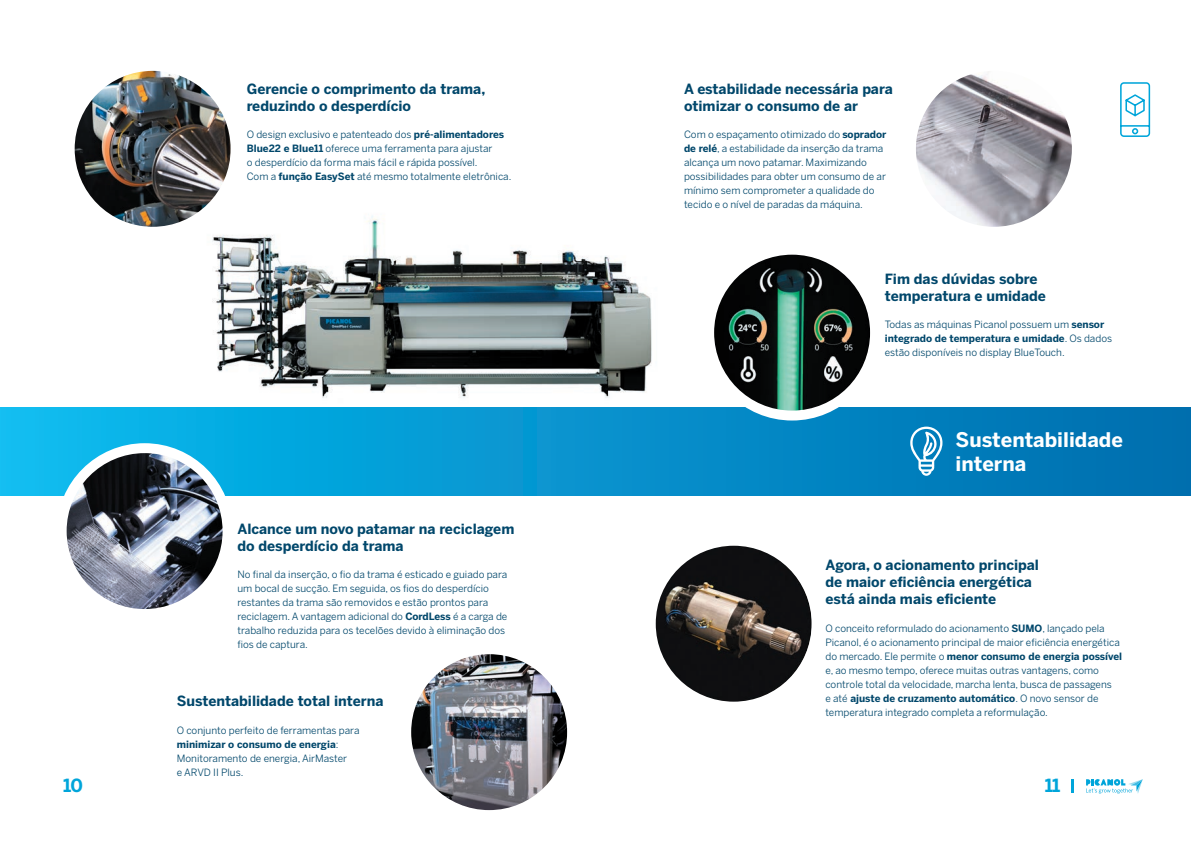
<style>
.page{position:relative;width:1191px;height:842px;background:#fff}
.page>*{position:absolute;margin:0;border:0;box-sizing:border-box;transform-origin:0 0}
.t1{font:700 20px/24px "Benton Sans";color:#fff}
.t2{font:700 18px "Benton Sans";color:#00a5da}
.t3{font:700 14px/16.8px "Benton Sans";color:#00476b}
.t4{font:10px/14px "Benton Sans";color:#00476b}
.s1{font-weight:700}
</style>
<div class="page">
<div style="left:0;top:407px;width:1191px;height:88px;background:linear-gradient(to right,#0bbbef,#006cad)"></div>
<svg style="left:910px;top:427px;width:32px;height:49px"></svg>
<img style="left:188px;top:208px;width:464px;height:190px">
<div style="left:57px;top:443px;width:175px;height:176px;background:#fff;border-radius:50%"></div>
<div style="left:704px;top:245px;width:176px;height:175px;background:#fff;border-radius:50%"></div>
<img style="left:75px;top:71px;width:156px;height:156px;border-radius:78px">
<img style="left:916px;top:71px;width:155px;height:156px;border-radius:78px">
<img style="left:714px;top:255px;width:156px;height:156px;border-radius:78px">
<img style="left:67px;top:453px;width:156px;height:156px;border-radius:78px">
<svg style="left:1120px;top:82px;width:30px;height:55px"></svg>
<img style="left:656px;top:546px;width:155px;height:156px;border-radius:78px">
<img style="left:411px;top:654px;width:156px;height:156px;border-radius:78px">
<svg style="left:1086px;top:779px;width:56px;height:15px"></svg>
<svg style="left:1071px;top:779px;width:2px;height:13px"></svg>
<h3 class="t3" style="left:247px;top:81px;width:240px">Gerencie o comprimento da trama, reduzindo o desperdício</h3>
<p class="t4" style="left:247px;top:128px;width:266px">O design exclusivo e patenteado dos <span class="s1">pré-alimentadores Blue22 e Blue11</span> oferece uma ferramenta para ajustar<br>o desperdício da forma mais fácil e rápida possível.<br>Com a <span class="s1">função EasySet</span> até mesmo totalmente eletrônica.</p>
<h3 class="t3" style="left:237px;top:521px;width:278px">Alcance um novo patamar na reciclagem do desperdício da trama</h3>
<p class="t4" style="left:237px;top:568px;width:271px">No final da inserção, o fio da trama é esticado e guiado para um bocal de sucção. Em seguida, os fios do desperdício restantes da trama são removidos e estão prontos para reciclagem. A vantagem adicional do <span class="s1">CordLess</span> é a carga de trabalho reduzida para os tecelões devido à eliminação dos fios de captura.</p>
<h3 class="t3" style="left:177px;top:693px;width:208px">Sustentabilidade total interna</h3>
<p class="t4" style="left:177px;top:724px;width:184px">O conjunto perfeito de ferramentas para <span class="s1">minimizar o consumo de energia</span>:<br>Monitoramento de energia, AirMaster<br>e ARVD II Plus.</p>
<h3 class="t3" style="left:684px;top:81px;width:210px">A estabilidade necessária para otimizar o consumo de ar</h3>
<p class="t4" style="left:684px;top:128px;width:204px">Com o espaçamento otimizado do <span class="s1">soprador de relé</span>, a estabilidade da inserção da trama alcança um novo patamar. Maximizando possibilidades para obter um consumo de ar mínimo sem comprometer a qualidade do tecido e o nível de paradas da máquina.</p>
<h3 class="t3" style="left:884px;top:271px;width:163px">Fim das dúvidas sobre temperatura e umidade</h3>
<p class="t4" style="left:884px;top:318px;width:229px">Todas as máquinas Picanol possuem um <span class="s1">sensor integrado de temperatura e umidade</span>. Os dados estão disponíveis no display BlueTouch.</p>
<h1 class="t1" style="left:955px;top:427px;width:169px">Sustentabilidade interna</h1>
<h3 class="t3" style="left:825px;top:557px;width:215px">Agora, o acionamento principal de maior eficiência energética está ainda mais eficiente</h3>
<p class="t4" style="left:825px;top:622px;width:298px">O conceito reformulado do acionamento <span class="s1">SUMO</span>, lançado pela Picanol, é o acionamento principal de maior eficiência energética do mercado. Ele permite o <span class="s1">menor consumo de energia possível </span>e, ao mesmo tempo, oferece muitas outras vantagens, como controle total da velocidade, marcha lenta, busca de passagens<br>e até <span class="s1">ajuste de cruzamento automático</span>. O novo sensor de temperatura integrado completa a reformulação.</p>
<h2 class="t2" style="left:63px;top:775px;width:21px">10</h2>
<h2 class="t2" style="left:1044px;top:775px;width:17px">11</h2>
</div>
